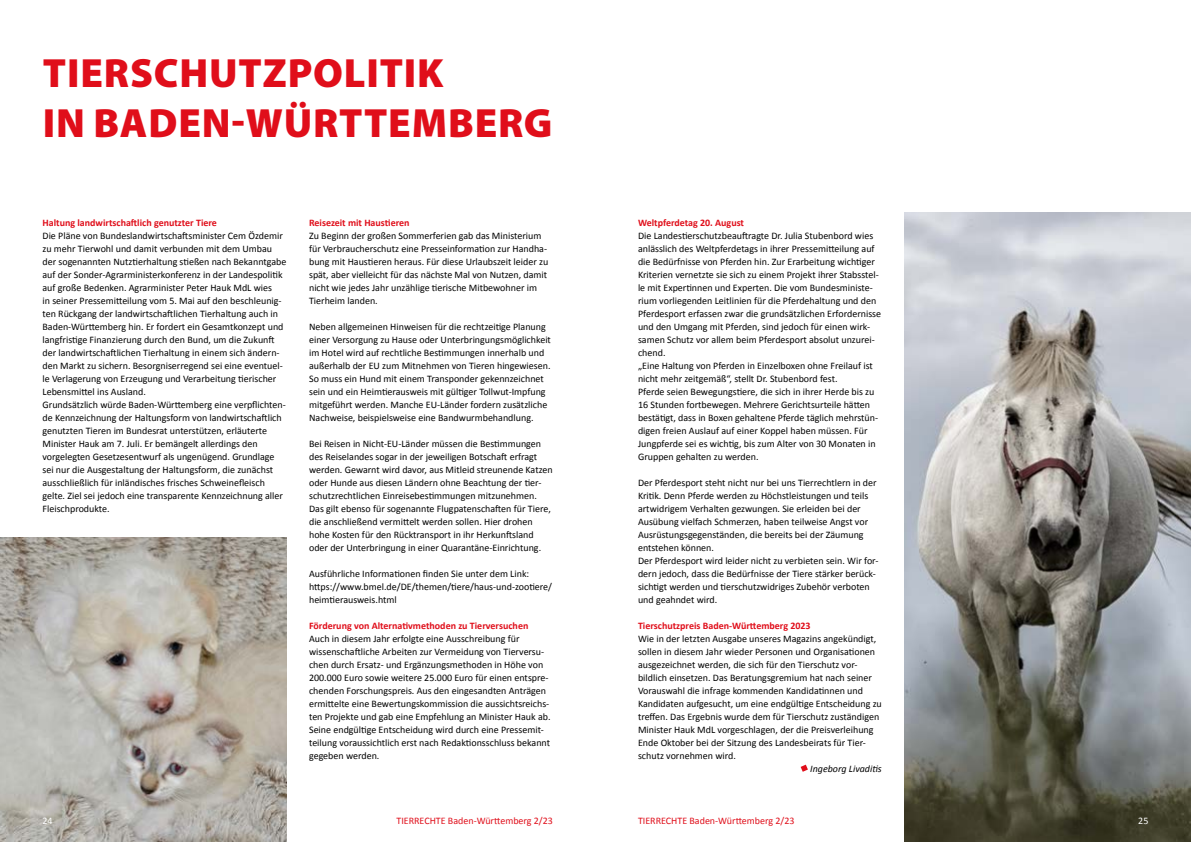
<style>
.page{position:relative;width:1191px;height:842px;background:#fff}
.page>*{position:absolute;margin:0;border:0;box-sizing:border-box;transform-origin:0 0}
.t1{font:900 41px/49.2px "Myriad Pro";letter-spacing:.02em;color:#e00e1a}
.t2{font:10px/13px "Calibri";color:#000}
.t3{font:700 10px "Calibri";color:#e00e1a}
.t4{font:10px "Calibri";color:#e00e1a}
.t5{font:italic 10px "Calibri";color:#000}
.t6{font:10px "Calibri";color:#fff}
</style>
<div class="page">
<img style="left:0;top:538px;width:286px;height:304px">
<img style="left:904px;top:213px;width:287px;height:629px">
<svg style="left:800px;top:765px;width:8px;height:7px"></svg>
<h1 class="t1" style="left:43px;top:47px;width:511px">TIERSCHUTZPOLITIK<br>IN BADEN-WÜRTTEMBERG</h1>
<p class="t3" style="left:43px;top:215px;width:176px">Haltung landwirtschaftlich genutzter Tiere</p>
<p class="t2" style="left:43px;top:228px;width:245px">Die Pläne von Bundeslandwirtschaftsminister Cem Özdemir zu mehr Tierwohl und damit verbunden mit dem Umbau der sogenannten Nutztierhaltung stießen nach Bekanntgabe auf der Sonder-Agrarministerkonferenz in der Landespolitik auf große Bedenken. Agrarminister Peter Hauk MdL wies<br>in seiner Pressemitteilung vom 5. Mai auf den beschleunig&shy;ten Rückgang der landwirtschaftlichen Tierhaltung auch in Baden-Württemberg hin. Er fordert ein Gesamtkonzept und langfristige Finanzierung durch den Bund, um die Zukunft der landwirtschaftlichen Tierhaltung in einem sich ändern&shy;den Markt zu sichern. Besorgniserregend sei eine eventuel&shy;le Verlagerung von Erzeugung und Verarbeitung tierischer Lebensmittel ins Ausland.<br>Grundsätzlich würde Baden-Württemberg eine verpflichten&shy;de Kennzeichnung der Haltungsform von landwirtschaftlich genutzten Tieren im Bundesrat unterstützen, erläuterte Minister Hauk am 7. Juli. Er bemängelt allerdings den vorgelegten Gesetzesentwurf als ungenügend. Grundlage sei nur die Ausgestaltung der Haltungsform, die zunächst ausschließlich für inländisches frisches Schweinefleisch gelte. Ziel sei jedoch eine transparente Kennzeichnung aller Fleischprodukte.</p>
<p class="t3" style="left:309px;top:215px;width:102px">Reisezeit mit Haustieren</p>
<p class="t2" style="left:309px;top:228px;width:241px">Zu Beginn der großen Sommerferien gab das Ministerium für Verbraucherschutz eine Presseinformation zur Handha&shy;bung mit Haustieren heraus. Für diese Urlaubszeit leider zu spät, aber vielleicht für das nächste Mal von Nutzen, damit nicht wie jedes Jahr unzählige tierische Mitbewohner im Tierheim landen.</p>
<p class="t2" style="left:309px;top:319px;width:243px">Neben allgemeinen Hinweisen für die rechtzeitige Planung einer Versorgung zu Hause oder Unterbringungsmöglichkeit im Hotel wird auf rechtliche Bestimmungen innerhalb und außerhalb der EU zum Mitnehmen von Tieren hingewiesen.<br>So muss ein Hund mit einem Transponder gekennzeichnet sein und ein Heimtierausweis mit gültiger Tollwut-Impfung mitgeführt werden. Manche EU-Länder fordern zusätzliche Nachweise, beispielsweise eine Bandwurmbehandlung.</p>
<p class="t2" style="left:309px;top:436px;width:245px">Bei Reisen in Nicht-EU-Länder müssen die Bestimmungen des Reiselandes sogar in der jeweiligen Botschaft erfragt werden. Gewarnt wird davor, aus Mitleid streunende Katzen oder Hunde aus diesen Ländern ohne Beachtung der tier&shy;schutzrechtlichen Einreisebestimmungen mitzunehmen.<br>Das gilt ebenso für sogenannte Flugpatenschaften für Tiere, die anschließend vermittelt werden sollen. Hier drohen hohe Kosten für den Rücktransport in ihr Herkunftsland oder der Unterbringung in einer Quarantäne-Einrichtung.</p>
<p class="t2" style="left:309px;top:566px;width:244px">Ausführliche Informationen finden Sie unter dem Link: https://www.bmel.de/DE/themen/tiere/haus-und-zootiere/ heimtierausweis.html</p>
<p class="t3" style="left:309px;top:618px;width:221px">Förderung von Alternativmethoden zu Tierversuchen</p>
<p class="t2" style="left:309px;top:631px;width:243px">Auch in diesem Jahr erfolgte eine Ausschreibung für wissenschaftliche Arbeiten zur Vermeidung von Tierversu&shy;chen durch Ersatz- und Ergänzungsmethoden in Höhe von 200.000 Euro sowie weitere 25.000 Euro für einen entspre&shy;chenden Forschungspreis. Aus den eingesandten Anträgen ermittelte eine Bewertungskommission die aussichtsreichs&shy;ten Projekte und gab eine Empfehlung an Minister Hauk ab.<br>Seine endgültige Entscheidung wird durch eine Pressemit&shy;teilung voraussichtlich erst nach Redaktionsschluss bekannt gegeben werden.</p>
<p class="t3" style="left:638px;top:215px;width:108px">Weltpferdetag 20. August</p>
<p class="t2" style="left:638px;top:228px;width:245px">Die Landestierschutzbeauftragte Dr. Julia Stubenbord wies anlässlich des Weltpferdetags in ihrer Pressemitteilung auf die Bedürfnisse von Pferden hin. Zur Erarbeitung wichtiger Kriterien vernetzte sie sich zu einem Projekt ihrer Stabsstel&shy;le mit Expertinnen und Experten. Die vom Bundesministe&shy;rium vorliegenden Leitlinien für die Pferdehaltung und den Pferdesport erfassen zwar die grundsätzlichen Erfordernisse und den Umgang mit Pferden, sind jedoch für einen wirk&shy;samen Schutz vor allem beim Pferdesport absolut unzurei&shy;chend.<br>„Eine Haltung von Pferden in Einzelboxen ohne Freilauf ist nicht mehr zeitgemäß“, stellt Dr. Stubenbord fest.<br>Pferde seien Bewegungstiere, die sich in ihrer Herde bis zu 16 Stunden fortbewegen. Mehrere Gerichtsurteile hätten bestätigt, dass in Boxen gehaltene Pferde täglich mehrstün&shy;digen freien Auslauf auf einer Koppel haben müssen. Für Jungpferde sei es wichtig, bis zum Alter von 30 Monaten in Gruppen gehalten zu werden.</p>
<p class="t2" style="left:638px;top:475px;width:242px">Der Pferdesport steht nicht nur bei uns Tierrechtlern in der Kritik. Denn Pferde werden zu Höchstleistungen und teils artwidrigem Verhalten gezwungen. Sie erleiden bei der Ausübung vielfach Schmerzen, haben teilweise Angst vor Ausrüstungsgegenständen, die bereits bei der Zäumung entstehen können.<br>Der Pferdesport wird leider nicht zu verbieten sein. Wir for&shy;dern jedoch, dass die Bedürfnisse der Tiere stärker berück&shy;sichtigt werden und tierschutzwidriges Zubehör verboten und geahndet wird.</p>
<p class="t3" style="left:638px;top:618px;width:174px">Tierschutzpreis Baden-Württemberg 2023</p>
<p class="t2" style="left:638px;top:631px;width:245px">Wie in der letzten Ausgabe unseres Magazins angekündigt, sollen in diesem Jahr wieder Personen und Organisationen ausgezeichnet werden, die sich für den Tierschutz vor&shy;bildlich einsetzen. Das Beratungsgremium hat nach seiner Vorauswahl die infrage kommenden Kandidatinnen und Kandidaten aufgesucht, um eine endgültige Entscheidung zu treffen. Das Ergebnis wurde dem für Tierschutz zuständigen Minister Hauk MdL vorgeschlagen, der die Preisverleihung Ende Oktober bei der Sitzung des Landesbeirats für Tier&shy;schutz vornehmen wird.</p>
<p class="t5" style="left:810px;top:762px;width:73px">Ingeborg Livaditis</p>
<p class="t4" style="left:396px;top:814px;width:158px">TIERRECHTE Baden-Württemberg 2/23</p>
<p class="t4" style="left:638px;top:814px;width:158px">TIERRECHTE Baden-Württemberg 2/23</p>
<p class="t6" style="left:43px;top:814px;width:12px">24</p>
<p class="t6" style="left:1138px;top:814px;width:12px">25</p>
</div>
